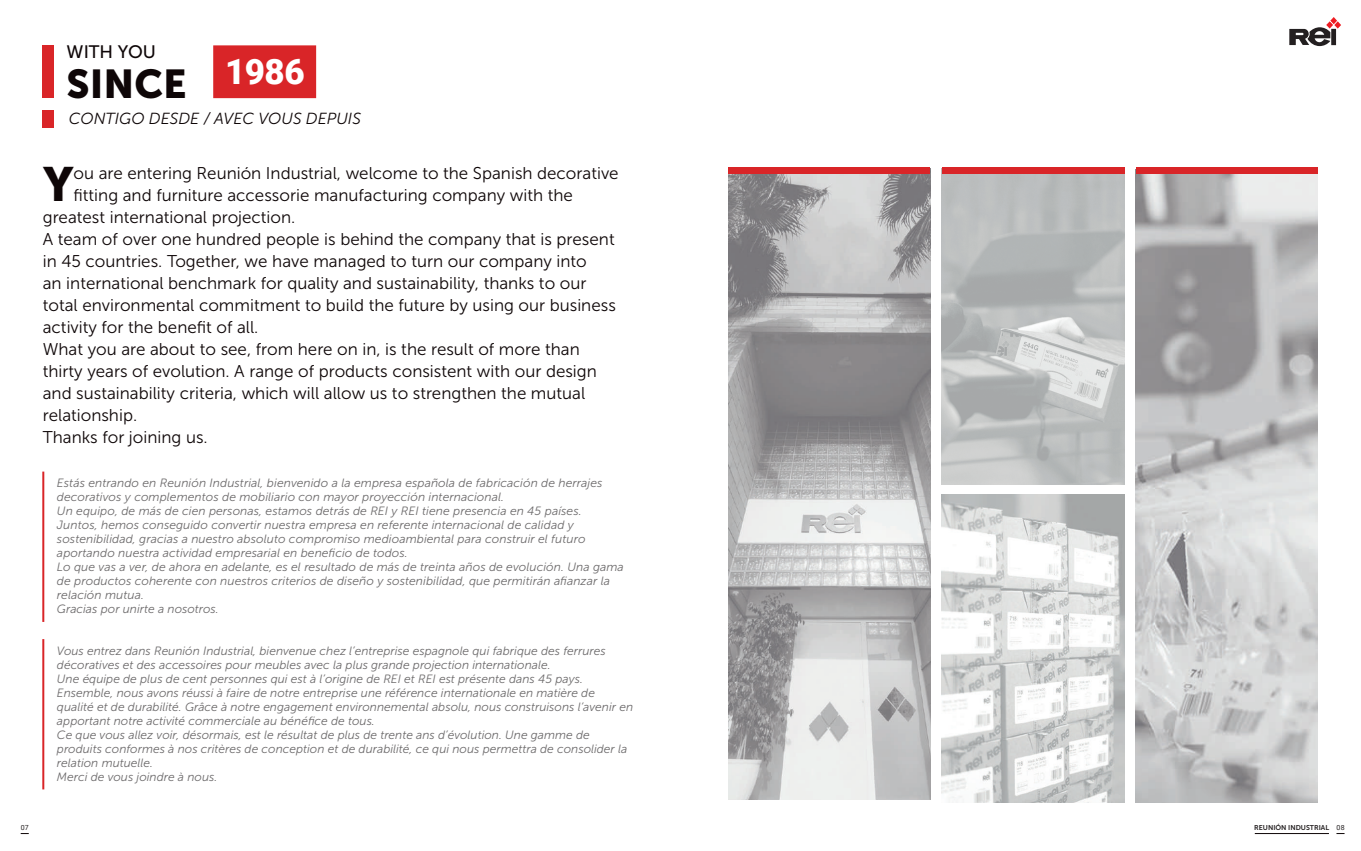
<style>
.page{position:relative;width:1361px;height:851px;background:#fff}
.page>*{position:absolute;margin:0;border:0;box-sizing:border-box;transform-origin:0 0}
.t1{font:47.8px "Museo Sans 900";color:#0e0607}
.t2{font:40px "Museo Sans 900";color:#0e0607}
.t3{font:18px "Museo Sans 500";color:#0e0607}
.t4{font:17px "Museo Sans 300";color:#0e0607}
.t5{font:italic 16px "Museo Sans 300";color:#0e0607}
.t6{font:italic 12px/14px "Museo Sans 300";color:#6c6a6b}
.t7{font:7px "Museo Sans 700";color:#231f20}
.t8{font:7px "Roboto";color:#231f20}
.s1{font-family:"Roboto"}
</style>
<div class="page">
<div style="left:213px;top:45px;width:103px;height:53px;background:#d92528"></div>
<div style="left:43px;top:45px;width:11px;height:53px;background:#d92528"></div>
<hr style="left:42px;top:471px;width:2px;height:150px;background:#d92528">
<hr style="left:42px;top:639px;width:2px;height:150px;background:#d92528">
<hr style="left:1254px;top:833px;width:75px;height:1px;background:#0e0607">
<img style="left:1136px;top:174px;width:181px;height:628px">
<div style="left:1136px;top:167px;width:181px;height:7px;background:#d92528"></div>
<img style="left:942px;top:494px;width:182px;height:307px">
<img style="left:942px;top:174px;width:182px;height:310px">
<img style="left:729px;top:174px;width:201px;height:625px">
<div style="left:942px;top:167px;width:182px;height:7px;background:#d92528"></div>
<div style="left:729px;top:167px;width:201px;height:7px;background:#d92528"></div>
<svg style="left:1289px;top:17px;width:52px;height:29px"></svg>
<div style="left:43px;top:111px;width:11px;height:17px;background:#d92528"></div>
<h3 class="t3" style="left:67px;top:42px;width:91px">WITH YOU</h3>
<h2 class="t2" style="left:67px;top:62px;width:239px">SINCE <sup>1986</sup></h2>
<h3 class="t5" style="left:69px;top:110px;width:293px">CONTIGO DESDE / AVEC VOUS DEPUIS</h3>
<h1 class="t1" style="left:43px;top:157px;width:32px">Y</h1>
<h3 class="t4" style="left:74px;top:164px;width:546px">ou are entering Reunión Industrial, welcome to the Spanish decorative</h3>
<h3 class="t4" style="left:74px;top:186px;width:501px">fitting and furniture accessorie manufacturing company with the</h3>
<h3 class="t4" style="left:43px;top:208px;width:254px">greatest international projection.</h3>
<h3 class="t4" style="left:43px;top:230px;width:573px">A team of over one hundred people is behind the company that is present</h3>
<h3 class="t4" style="left:43px;top:252px;width:545px">in 45 countries. Together, we have managed to turn our company into</h3>
<h3 class="t4" style="left:43px;top:274px;width:545px">an international benchmark for quality and sustainability, thanks to our</h3>
<h3 class="t4" style="left:43px;top:296px;width:574px">total environmental commitment to build the future by using our business</h3>
<h3 class="t4" style="left:43px;top:318px;width:217px">activity for the benefit of all.</h3>
<h3 class="t4" style="left:43px;top:340px;width:538px">What you are about to see, from here on in, is the result of more than</h3>
<h3 class="t4" style="left:43px;top:362px;width:555px">thirty years of evolution. A range of products consistent with our design</h3>
<h3 class="t4" style="left:43px;top:384px;width:544px">and sustainability criteria, which will allow us to strengthen the mutual</h3>
<h3 class="t4" style="left:43px;top:406px;width:96px">relationship.</h3>
<h3 class="t4" style="left:43px;top:428px;width:166px">Thanks for joining us.</h3>
<p class="t6" style="left:57px;top:476px;width:568px">Estás entrando en Reunión Industrial, bienvenido a la empresa española de fabricación de herrajes decorativos y complementos de mobiliario con mayor proyección internacional.<br>Un equipo, de más de cien personas, estamos detrás de REI y REI tiene presencia en 45 países.<br>Juntos, hemos conseguido convertir nuestra empresa en referente internacional de calidad y sostenibilidad, gracias a nuestro absoluto compromiso medioambiental para construir el futuro aportando nuestra actividad empresarial en beneficio de todos.<br>Lo que vas a ver, de ahora en adelante, es el resultado de más de treinta años de evolución. Una gama de productos coherente con nuestros criterios de diseño y sostenibilidad, que permitirán afianzar la relación mutua.<br>Gracias por unirte a nosotros.</p>
<p class="t6" style="left:57px;top:644px;width:577px">Vous entrez dans Reunión Industrial, bienvenue chez l’entreprise espagnole qui fabrique des ferrures décoratives et des accessoires pour meubles avec la plus grande projection internationale.<br>Une équipe de plus de cent personnes qui est à l’origine de REI et REI est présente dans 45 pays.<br>Ensemble, nous avons réussi à faire de notre entreprise une référence internationale en matière de qualité et de durabilité. Grâce à notre engagement environnemental absolu, nous construisons l’avenir en apportant notre activité commerciale au bénéfice de tous.<br>Ce que vous allez voir, désormais, est le résultat de plus de trente ans d’évolution. Une gamme de produits conformes à nos critères de conception et de durabilité, ce qui nous permettra de consolider la relation mutuelle.<br>Merci de vous joindre à nous.</p>
<p class="t8" style="left:21px;top:823px;width:10px">07</p>
<p class="t7" style="left:1254px;top:823px;width:92px">REUNIÓN INDUSTRIAL <span class="s1">08</span></p>
</div>
